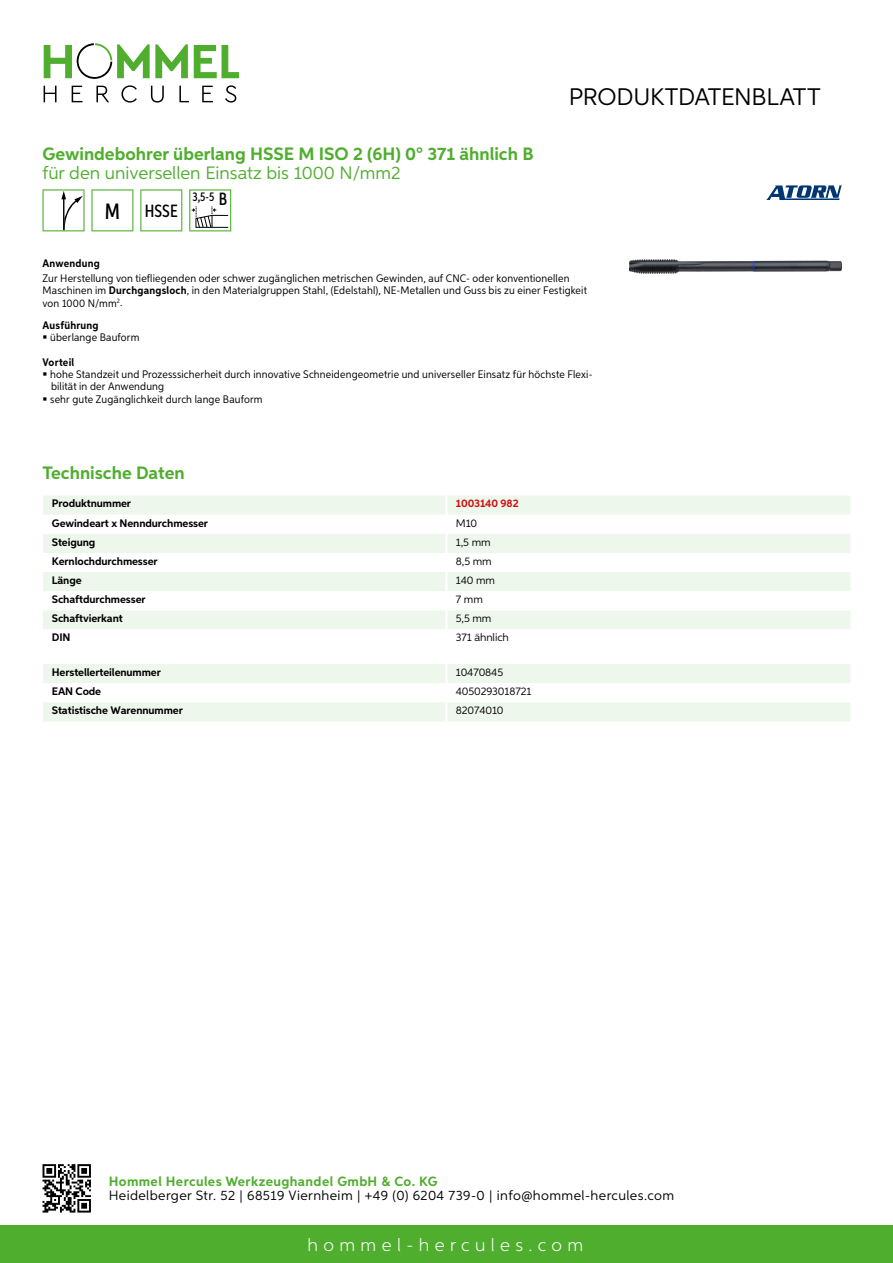
<style>
.page{position:relative;width:893px;height:1263px;background:#fff}
.page>*{position:absolute;margin:0;border:0;box-sizing:border-box;transform-origin:0 0}
.t1{font:24px "Aspira";letter-spacing:-.01em;color:#000}
.t2{font:700 18px "Aspira";color:#50ae2f}
.t3{font:18px "Aspira";color:#50ae2f}
.t4{font:300 18px "Aspira";letter-spacing:.3em;color:#fff}
.t5{font:500 17.85px "Aspira XX Nar";color:#000}
.t6{font:13.5px "Aspira";letter-spacing:.03em;color:#000}
.t7{font:700 13.5px "Aspira";letter-spacing:.03em;color:#50ae2f}
.t8{font:500 12.6px "Aspira XX Nar";color:#000}
.t9{font:10.95px/12px "Aspira Nar";letter-spacing:.015em;color:#000}
.t10{font:700 10.95px "Aspira";letter-spacing:-.01em;color:#000}
.t11{font:10.95px "Aspira";letter-spacing:-.01em;color:#000}
.t12{font:700 10.95px "Aspira Nar";letter-spacing:.02em;color:#000}
.t13{font:700 10.95px "Aspira";letter-spacing:-.01em;color:#cd1013}
.s1{font-size:22.2px}
.s2{font-size:17.85px}
.s3{font-weight:700}
</style>
<div class="page">
<div style="left:0;top:1226px;width:893px;height:37px;background:#50ae2f"></div>
<svg style="left:43px;top:1164px;width:48px;height:48px"></svg>
<svg style="left:194px;top:45px;width:45px;height:33px"></svg>
<svg style="left:44px;top:43px;width:144px;height:36px"></svg>
<svg style="left:44px;top:86px;width:13px;height:16px"></svg>
<svg style="left:72px;top:86px;width:10px;height:16px"></svg>
<svg style="left:96px;top:86px;width:13px;height:16px"></svg>
<svg style="left:121px;top:85px;width:16px;height:18px"></svg>
<svg style="left:151px;top:86px;width:13px;height:17px"></svg>
<svg style="left:179px;top:86px;width:10px;height:16px"></svg>
<svg style="left:202px;top:86px;width:11px;height:16px"></svg>
<svg style="left:225px;top:85px;width:11px;height:18px"></svg>
<div style="left:43px;top:496px;width:807px;height:18px;background:#eef7eb"></div>
<svg style="left:43px;top:534px;width:807px;height:95px;fill:#eef7eb"></svg>
<hr style="left:445px;top:495px;width:3px;height:20px;background:#fff">
<hr style="left:445px;top:534px;width:3px;height:19px;background:#fff">
<hr style="left:445px;top:553px;width:3px;height:19px;background:#fff">
<hr style="left:445px;top:572px;width:3px;height:19px;background:#fff">
<hr style="left:445px;top:591px;width:3px;height:19px;background:#fff">
<hr style="left:445px;top:610px;width:3px;height:19px;background:#fff">
<svg style="left:43px;top:664px;width:807px;height:57px"></svg>
<hr style="left:445px;top:702px;width:3px;height:19px;background:#fff">
<svg style="left:43px;top:189px;width:42px;height:42px"></svg>
<svg style="left:91px;top:189px;width:42px;height:42px"></svg>
<svg style="left:140px;top:189px;width:42px;height:42px"></svg>
<svg style="left:189px;top:189px;width:42px;height:42px"></svg>
<img style="left:629px;top:259px;width:213px;height:15px">
<svg style="left:766px;top:185px;width:76px;height:15px"></svg>
<h2 class="t2" style="left:43px;top:142px;width:493px">Gewindebohrer überlang HSSE M ISO 2 (6H) 0° 371 ähnlich B</h2>
<h2 class="t3" style="left:43px;top:162px;width:360px">für den universellen Einsatz bis 1000 N/mm2</h2>
<h3 class="t5" style="left:105px;top:200px;width:74px"><span class="s1">M</span> HSSE</h3>
<p class="t8" style="left:193px;top:189px;width:36px">3,5-5 <span class="s2">B</span></p>
<h1 class="t1" style="left:569px;top:82px;width:253px">Produktdatenblatt</h1>
<p class="t12" style="left:43px;top:257px;width:59px">Anwendung</p>
<p class="t9" style="left:43px;top:273px;width:546px">Zur Herstellung von tiefliegenden oder schwer zugänglichen metrischen Gewinden, auf CNC- oder konventionellen<br>Maschinen im <span class="s3">Durchgangsloch</span>, in den Materialgruppen Stahl, (Edelstahl), NE-Metallen und Guss bis zu einer Festigkeit von 1000 N/mm<sup>2</sup>.</p>
<p class="t12" style="left:43px;top:318px;width:58px">Ausführung</p>
<p class="t9" style="left:50px;top:331px;width:91px">überlange Bauform</p>
<p class="t12" style="left:43px;top:355px;width:33px">Vorteil</p>
<p class="t9" style="left:50px;top:368px;width:544px;line-height:12.5px">hohe Standzeit und Prozesssicherheit durch innovative Schneidengeometrie und universeller Einsatz für höchste Flexi&shy;bilität in der Anwendung<br>sehr gute Zugänglichkeit durch lange Bauform</p>
<h2 class="t2" style="left:43px;top:461px;width:144px">Technische Daten</h2>
<p class="t10" style="left:52px;top:497px;width:81px">Produktnummer</p>
<p class="t13" style="left:456px;top:497px;width:64px">1003140 982</p>
<p class="t10" style="left:52px;top:516px;width:158px">Gewindeart x Nenndurchmesser</p>
<p class="t11" style="left:456px;top:516px;width:23px">M10</p>
<p class="t10" style="left:52px;top:535px;width:45px">Steigung</p>
<p class="t11" style="left:456px;top:535px;width:36px">1,5 mm</p>
<p class="t10" style="left:52px;top:554px;width:107px">Kernlochdurchmesser</p>
<p class="t11" style="left:456px;top:554px;width:37px">8,5 mm</p>
<p class="t10" style="left:52px;top:573px;width:31px">Länge</p>
<p class="t11" style="left:456px;top:573px;width:41px">140 mm</p>
<p class="t10" style="left:52px;top:593px;width:95px">Schaftdurchmesser</p>
<p class="t11" style="left:456px;top:593px;width:29px">7 mm</p>
<p class="t10" style="left:52px;top:612px;width:72px">Schaftvierkant</p>
<p class="t11" style="left:456px;top:612px;width:37px">5,5 mm</p>
<p class="t10" style="left:52px;top:631px;width:20px">DIN</p>
<p class="t11" style="left:456px;top:631px;width:55px">371 ähnlich</p>
<p class="t10" style="left:52px;top:665px;width:111px">Herstellerteilenummer</p>
<p class="t11" style="left:456px;top:665px;width:49px">10470845</p>
<p class="t10" style="left:52px;top:684px;width:51px">EAN Code</p>
<p class="t11" style="left:456px;top:685px;width:77px">4050293018721</p>
<p class="t10" style="left:52px;top:704px;width:132px">Statistische Warennummer</p>
<p class="t11" style="left:456px;top:704px;width:49px">82074010</p>
<p class="t7" style="left:109px;top:1172px;width:330px">Hommel Hercules Werkzeughandel GmbH &amp; Co. KG</p>
<p class="t6" style="left:109px;top:1187px;width:567px">Heidelberger Str. 52 | 68519 Viernheim | +49 (0) 6204 739-0 | info@hommel-hercules.com</p>
<h2 class="t4" style="left:307px;top:1234px;width:277px">hommel-hercules.com</h2>
</div>
